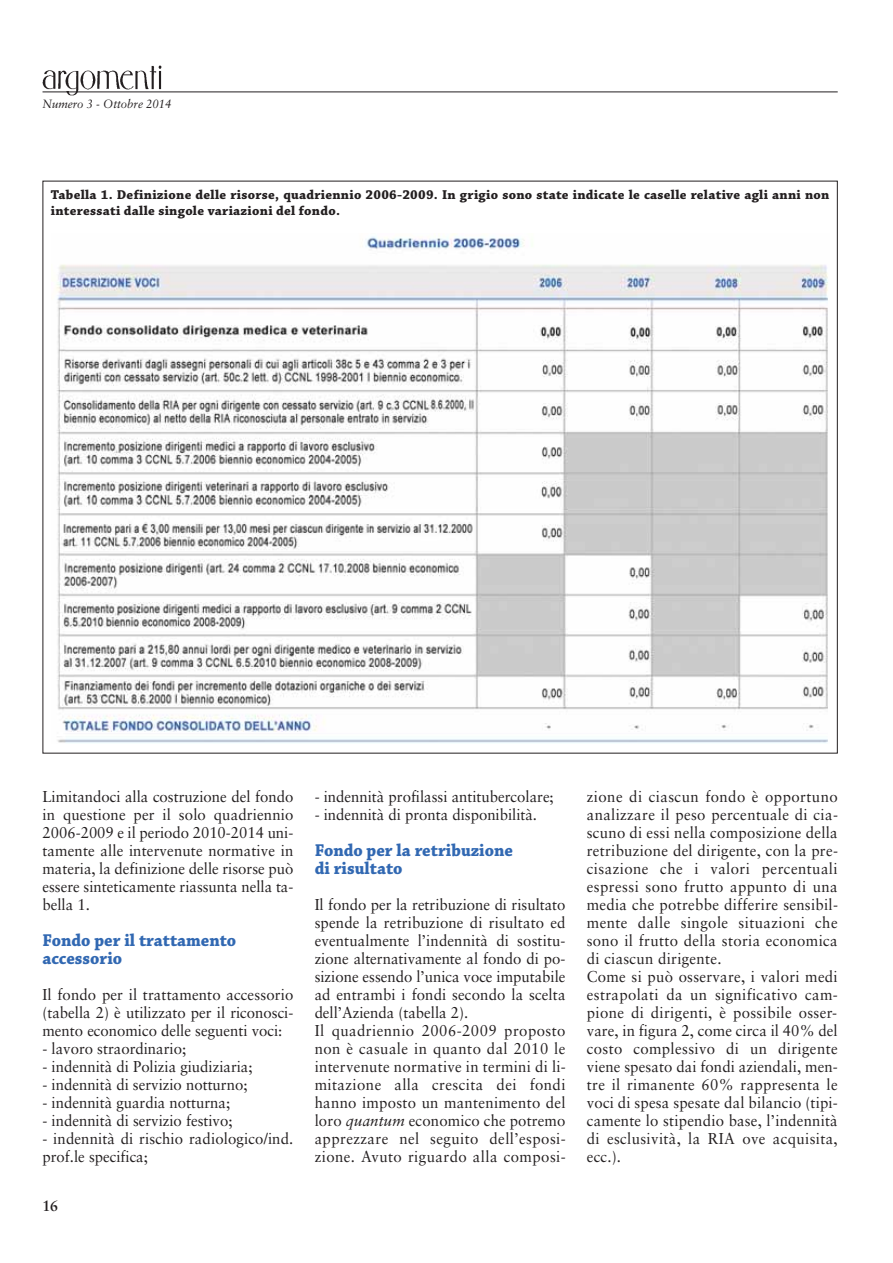
<style>
.page{position:relative;width:893px;height:1263px;background:#fff}
.page>*{position:absolute;margin:0;border:0;box-sizing:border-box;transform-origin:0 0}
.t1{font:700 18px/18px "Chaparral Pro";color:#3168b2;scale:.95 1}
.t2{font:15.75px/18px "Sabon";letter-spacing:.015em;color:#231f20;scale:.95 1}
.t3{font:700 15px "Sabon";color:#231f20;scale:.95 1}
.t4{font:700 13.5px/16.2px "Chaparral Pro";letter-spacing:.02em;color:#231f20}
.t5{font:italic 12px "Sabon";color:#231f20;scale:.95 1}
.s1{font-style:italic}
</style>
<div class="page">
<hr style="left:43px;top:91px;width:795px;height:1px;background:#231f20">
<img style="left:43px;top:66px;width:119px;height:30px">
<img style="left:56px;top:234px;width:772px;height:509px">
<p class="t5" style="left:43px;top:99px;width:137px">Numero 3 - Ottobre 2014</p>
<p class="t4" style="left:51px;top:188px;width:780px">Tabella 1. Definizione delle risorse, quadriennio 2006-2009. In grigio sono state indicate le caselle relative agli anni non interessati dalle singole variazioni del fondo.</p>
<p class="t2" style="left:43px;top:789px;width:266px;text-align:justify">Limitandoci alla costruzione del fondo in questione per il solo quadriennio 2006-2009 e il periodo 2010-2014 uni&shy;tamente alle intervenute normative in materia, la definizione delle risorse può essere sinteticamente riassunta nella ta&shy;bella 1.</p>
<p class="t1" style="left:43px;top:933px;width:205px">Fondo per il trattamento accessorio</p>
<p class="t2" style="left:43px;top:987px;width:266px;text-align:justify">Il fondo per il trattamento accessorio (tabella 2) è utilizzato per il riconosci&shy;mento economico delle seguenti voci:</p>
<p class="t2" style="left:43px;top:1041px;width:153px">- lavoro straordinario;</p>
<p class="t2" style="left:43px;top:1059px;width:223px">- indennità di Polizia giudiziaria;</p>
<p class="t2" style="left:43px;top:1077px;width:217px">- indennità di servizio notturno;</p>
<p class="t2" style="left:43px;top:1095px;width:199px">- indennità guardia notturna;</p>
<p class="t2" style="left:43px;top:1113px;width:202px">- indennità di servizio festivo;</p>
<p class="t2" style="left:43px;top:1131px;width:266px">- indennità di rischio radiologico/ind. prof.le specifica;</p>
<p class="t3" style="left:43px;top:1199px;width:18px">16</p>
<p class="t2" style="left:315px;top:789px;width:253px">- indennità profilassi antitubercolare;</p>
<p class="t2" style="left:315px;top:807px;width:236px">- indennità di pronta disponibilità.</p>
<p class="t1" style="left:315px;top:843px;width:210px">Fondo per la retribuzione di risultato</p>
<p class="t2" style="left:315px;top:897px;width:266px">Il fondo per la retribuzione di risultato spende la retribuzione di risultato ed eventualmente l’indennità di sostitu&shy;zione alternativamente al fondo di po&shy;sizione essendo l’unica voce imputabile ad entrambi i fondi secondo la scelta dell’Azienda (tabella 2).<br>Il quadriennio 2006-2009 proposto non è casuale in quanto dal 2010 le intervenute normative in termini di li&shy;mitazione alla crescita dei fondi hanno imposto un mantenimento del loro <span class="s1">quantum</span> economico che potremo apprezzare nel seguito dell’esposi&shy;zione. Avuto riguardo alla composi-</p>
<p class="t2" style="left:587px;top:789px;width:266px">zione di ciascun fondo è opportuno analizzare il peso percentuale di cia&shy;scuno di essi nella composizione della retribuzione del dirigente, con la pre&shy;cisazione che i valori percentuali espressi sono frutto appunto di una media che potrebbe differire sensibil&shy;mente dalle singole situazioni che sono il frutto della storia economica di ciascun dirigente.<br>Come si può osservare, i valori medi estrapolati da un significativo cam&shy;pione di dirigenti, è possibile osser&shy;vare, in figura 2, come circa il 40% del costo complessivo di un dirigente viene spesato dai fondi aziendali, men&shy;tre il rimanente 60% rappresenta le voci di spesa spesate dal bilancio (tipi&shy;camente lo stipendio base, l’indennità di esclusività, la RIA ove acquisita, ecc.).</p>
</div>
